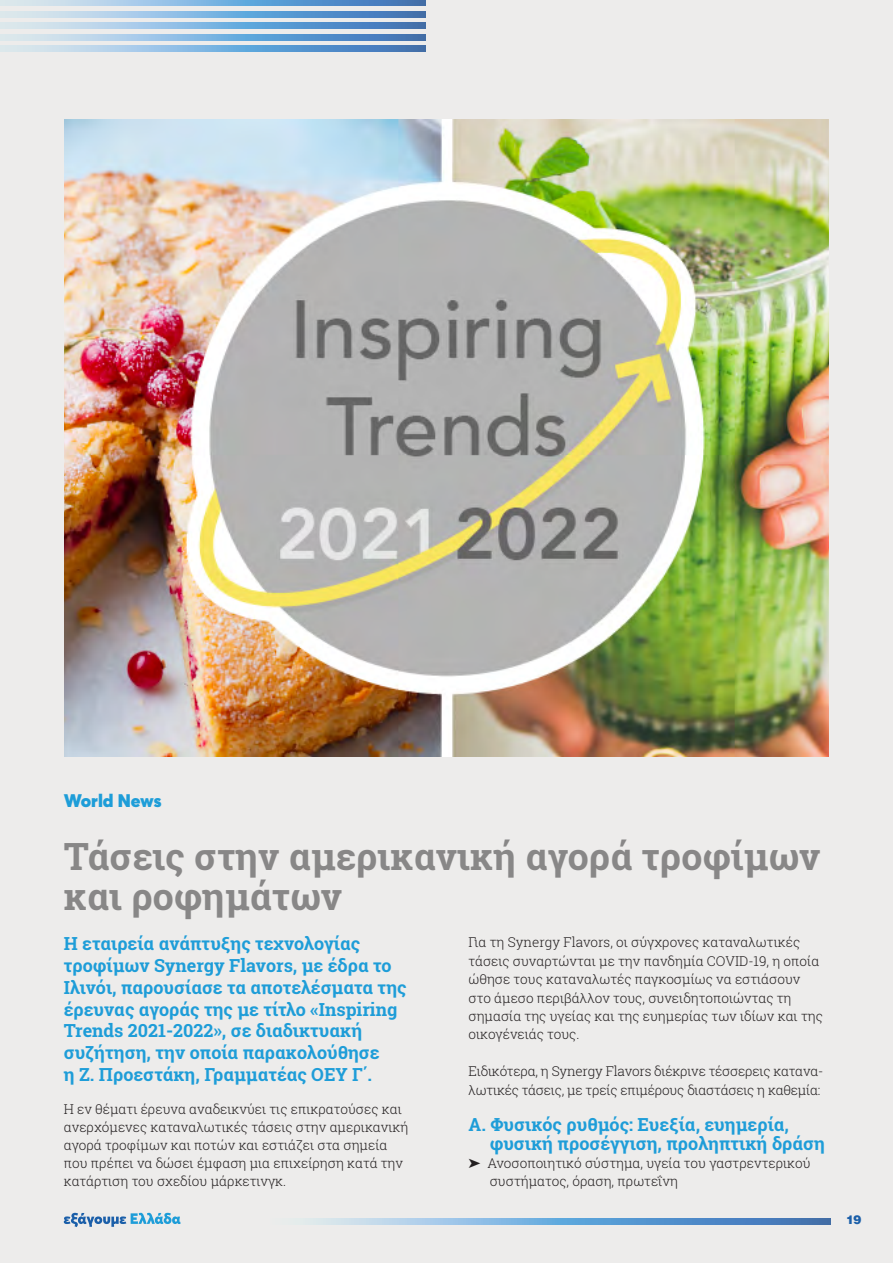
<style>
.page{position:relative;width:893px;height:1263px;background:#edeceb}
.page>*{position:absolute;margin:0;border:0;box-sizing:border-box;transform-origin:0 0}
.t1{font:700 37.5px/40.5px "Roboto Slab";color:#888787}
.t2{font:700 18px/21.8px "Roboto Slab";color:#1e9dd8}
.t3{font:900 18px "Averta";color:#1e9dd8}
.t4{font:300 13.5px/18.5px "Roboto Slab";color:#231f20}
.t5{font:900 12px "UB Helvetica";color:#1b5fa9}
</style>
<div class="page">
<svg style="left:0;top:0;width:426px;height:6px;background:#83b0d9"></svg>
<svg style="left:0;top:23px;width:426px;height:6px;background:#83b0d9"></svg>
<svg style="left:0;top:46px;width:426px;height:5px;background:#83b0d9"></svg>
<svg style="left:0;top:11px;width:426px;height:6px;background:#83b0d9"></svg>
<svg style="left:0;top:34px;width:426px;height:6px;background:#83b0d9"></svg>
<svg style="left:64px;top:1213px;width:117px;height:14px"></svg>
<svg style="left:303px;top:1219px;width:528px;height:5px;background:#79aad6"></svg>
<img style="left:64px;top:119px;width:765px;height:638px">
<h2 class="t3" style="left:64px;top:789px;width:99px">World News</h2>
<h1 class="t1" style="left:64px;top:835px;width:758px">Τάσεις στην αμερικανική αγορά τροφίμων και ροφημάτων</h1>
<p class="t2" style="left:64px;top:933px;width:344px">Η εταιρεία ανάπτυξης τεχνολογίας τροφίμων Synergy Flavors, με έδρα το Ιλινόι, παρουσίασε τα αποτελέσματα της έρευνας αγοράς της με τίτλο «Inspiring Trends 2021-2022», σε διαδικτυακή συζήτηση, την οποία παρακολούθησε<br>η Ζ. Προεστάκη, Γραμματέας ΟΕΥ Γ΄.</p>
<p class="t4" style="left:64px;top:1100px;width:346px">Η εν θέματι έρευνα αναδεικνύει τις επικρατούσες και ανερχόμενες καταναλωτικές τάσεις στην αμερικανική αγορά τροφίμων και ποτών και εστιάζει στα σημεία που πρέπει να δώσει έμφαση μια επιχείρηση κατά την κατάρτιση του σχεδίου μάρκετινγκ.</p>
<p class="t4" style="left:468px;top:933px;width:356px">Για τη Synergy Flavors, οι σύγχρονες καταναλωτικές τάσεις συναρτώνται με την πανδημία COVID-19, η οποία ώθησε τους καταναλωτές παγκοσμίως να εστιάσουν στο άμεσο περιβάλλον τους, συνειδητοποιώντας τη σημασία της υγείας και της ευημερίας των ιδίων και της οικογένειάς τους.</p>
<p class="t4" style="left:468px;top:1062px;width:356px">Ειδικότερα, η Synergy Flavors διέκρινε τέσσερεις κατανα&shy;λωτικές τάσεις, με τρείς επιμέρους διαστάσεις η καθεμία:</p>
<h2 class="t2" style="left:490px;top:1115px;width:337px;line-height:18.5px;text-indent:-21px">Α. Φυσικός ρυθμός: Ευεξία, ευημερία, φυσική προσέγγιση, προληπτική δράση</h2>
<p class="t4" style="left:490px;top:1153px;width:322px;text-indent:-21px">➤ Ανοσοποιητικό σύστημα, υγεία του γαστρεντερικού συστήματος, όραση, πρωτεΐνη</p>
<p class="t5" style="left:846px;top:1212px;width:17px">19</p>
</div>
